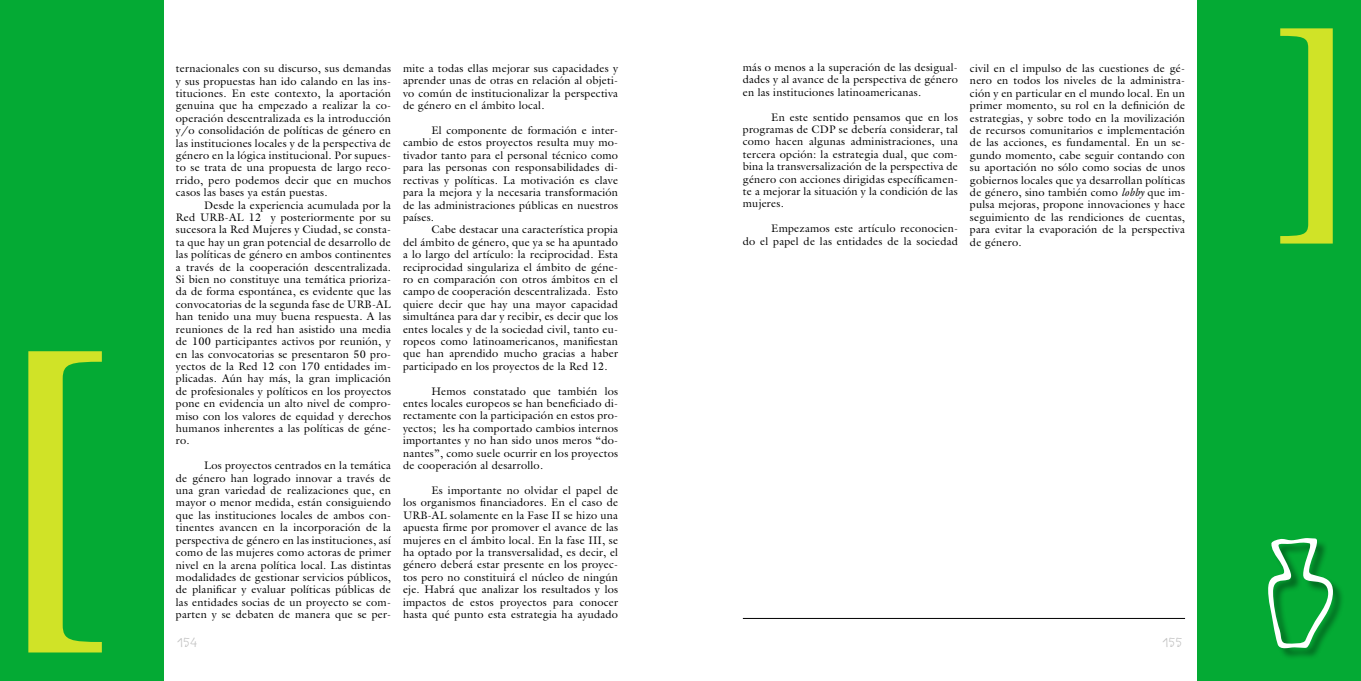
<style>
.page{position:relative;width:1361px;height:681px;background:#fff}
.page>*{position:absolute;margin:0;border:0;box-sizing:border-box;transform-origin:0 0}
.t1{font:600 350px "Times";color:#d0e327}
.t2{font:600 250px "Times";color:#9ecfec}
.t3{font:11px/12.4px "Galliard";letter-spacing:.02em;color:#000;text-align:justify}
.t4{font:11px "Montevideo JTG";color:#c1c1c1}
.s1{font-style:italic}
</style>
<div class="page">
<div style="left:0;top:0;width:164px;height:680px;background:#04aa34"></div>
<div style="left:1197px;top:0;width:164px;height:680px;background:#04aa34"></div>
<div style="left:1269px;top:539px;width:92px;height:141px;background:#000;opacity:.39"></div>
<hr style="left:743px;top:618px;width:442px;height:1px;background:#000">
<svg style="left:1269px;top:539px;width:64px;height:108px"></svg>
<h1 class="t1" style="left:2px;top:262px;width:118px">[</h1>
<p class="t3" style="left:176px;top:62px;width:217px">ternacionales con su discurso, sus demandas y sus propuestas han ido calando en las ins&shy;tituciones. En este contexto, la aportación genuina que ha empezado a realizar la co&shy;operación descentralizada es la introducción y/o consolidación de políticas de género en las instituciones locales y de la perspectiva de género en la lógica institucional. Por supues&shy;to se trata de una propuesta de largo reco&shy;rrido, pero podemos decir que en muchos casos las bases ya están puestas.</p>
<p class="t3" style="left:176px;top:198px;width:217px;text-indent:28px">Desde la experiencia acumulada por la Red URB-AL 12 y posteriormente por su sucesora la Red Mujeres y Ciudad, se consta&shy;ta que hay un gran potencial de desarrollo de las políticas de género en ambos continentes a través de la cooperación descentralizada.<br>Si bien no constituye una temática prioriza&shy;da de forma espontánea, es evidente que las convocatorias de la segunda fase de URB-AL han tenido una muy buena respuesta. A las reuniones de la red han asistido una media de 100 participantes activos por reunión, y en las convocatorias se presentaron 50 pro&shy;yectos de la Red 12 con 170 entidades im&shy;plicadas. Aún hay más, la gran implicación de profesionales y políticos en los proyectos pone en evidencia un alto nivel de compro&shy;miso con los valores de equidad y derechos humanos inherentes a las políticas de géne&shy;ro.</p>
<p class="t3" style="left:176px;top:459px;width:217px;text-indent:28px">Los proyectos centrados en la temática de género han logrado innovar a través de una gran variedad de realizaciones que, en mayor o menor medida, están consiguiendo que las instituciones locales de ambos con&shy;tinentes avancen en la incorporación de la perspectiva de género en las instituciones, así como de las mujeres como actoras de primer nivel en la arena política local. Las distintas modalidades de gestionar servicios públicos, de planificar y evaluar políticas públicas de las entidades socias de un proyecto se com&shy;parten y se debaten de manera que se per-</p>
<p class="t3" style="left:403px;top:62px;width:217px">mite a todas ellas mejorar sus capacidades y aprender unas de otras en relación al objeti&shy;vo común de institucionalizar la perspectiva de género en el ámbito local.</p>
<p class="t3" style="left:403px;top:124px;width:217px;text-indent:28px">El componente de formación e inter&shy;cambio de estos proyectos resulta muy mo&shy;tivador tanto para el personal técnico como para las personas con responsabilidades di&shy;rectivas y políticas. La motivación es clave para la mejora y la necesaria transformación de las administraciones públicas en nuestros países.</p>
<p class="t3" style="left:403px;top:223px;width:217px;text-indent:28px">Cabe destacar una característica propia del ámbito de género, que ya se ha apuntado a lo largo del artículo: la reciprocidad. Esta reciprocidad singulariza el ámbito de géne&shy;ro en comparación con otros ámbitos en el campo de cooperación descentralizada. Esto quiere decir que hay una mayor capacidad simultánea para dar y recibir, es decir que los entes locales y de la sociedad civil, tanto eu&shy;ropeos como latinoamericanos, manifiestan que han aprendido mucho gracias a haber participado en los proyectos de la Red 12.</p>
<p class="t3" style="left:403px;top:384px;width:217px;text-indent:28px">Hemos constatado que también los entes locales europeos se han beneficiado di&shy;rectamente con la participación en estos pro&shy;yectos; les ha comportado cambios internos importantes y no han sido unos meros “do&shy;nantes”, como suele ocurrir en los proyectos de cooperación al desarrollo.</p>
<p class="t3" style="left:403px;top:483px;width:217px;text-indent:28px">Es importante no olvidar el papel de los organismos financiadores. En el caso de URB-AL solamente en la Fase II se hizo una apuesta firme por promover el avance de las mujeres en el ámbito local. En la fase III, se ha optado por la transversalidad, es decir, el género deberá estar presente en los proyec&shy;tos pero no constituirá el núcleo de ningún eje. Habrá que analizar los resultados y los impactos de estos proyectos para conocer hasta qué punto esta estrategia ha ayudado</p>
<p class="t3" style="left:743px;top:61px;width:217px">más o menos a la superación de las desigual&shy;dades y al avance de la perspectiva de género en las instituciones latinoamericanas.</p>
<p class="t3" style="left:743px;top:110px;width:217px;text-indent:28px">En este sentido pensamos que en los programas de CDP se debería considerar, tal como hacen algunas administraciones, una tercera opción: la estrategia dual, que com&shy;bina la transversalización de la perspectiva de género con acciones dirigidas específicamen&shy;te a mejorar la situación y la condición de las mujeres.</p>
<p class="t3" style="left:743px;top:222px;width:217px;text-align:right">Empezamos este artículo reconocien-<br>do el papel de las entidades de la sociedad</p>
<p class="t3" style="left:970px;top:62px;width:217px">civil en el impulso de las cuestiones de gé&shy;nero en todos los niveles de la administra&shy;ción y en particular en el mundo local. En un primer momento, su rol en la definición de estrategias, y sobre todo en la movilización de recursos comunitarios e implementación de las acciones, es fundamental. En un se&shy;gundo momento, cabe seguir contando con su aportación no sólo como socias de unos gobiernos locales que ya desarrollan políticas de género, sino también como <span class="s1">lobby</span> que im&shy;pulsa mejoras, propone innovaciones y hace seguimiento de las rendiciones de cuentas, para evitar la evaporación de la perspectiva de género.</p>
<p class="t4" style="left:177px;top:633px;width:22px">154</p>
<p class="t4" style="left:1162px;top:633px;width:22px">155</p>
<h2 class="t2" style="left:1351px;top:307px;width:85px;rotate:-180deg">[</h2>
</div>
